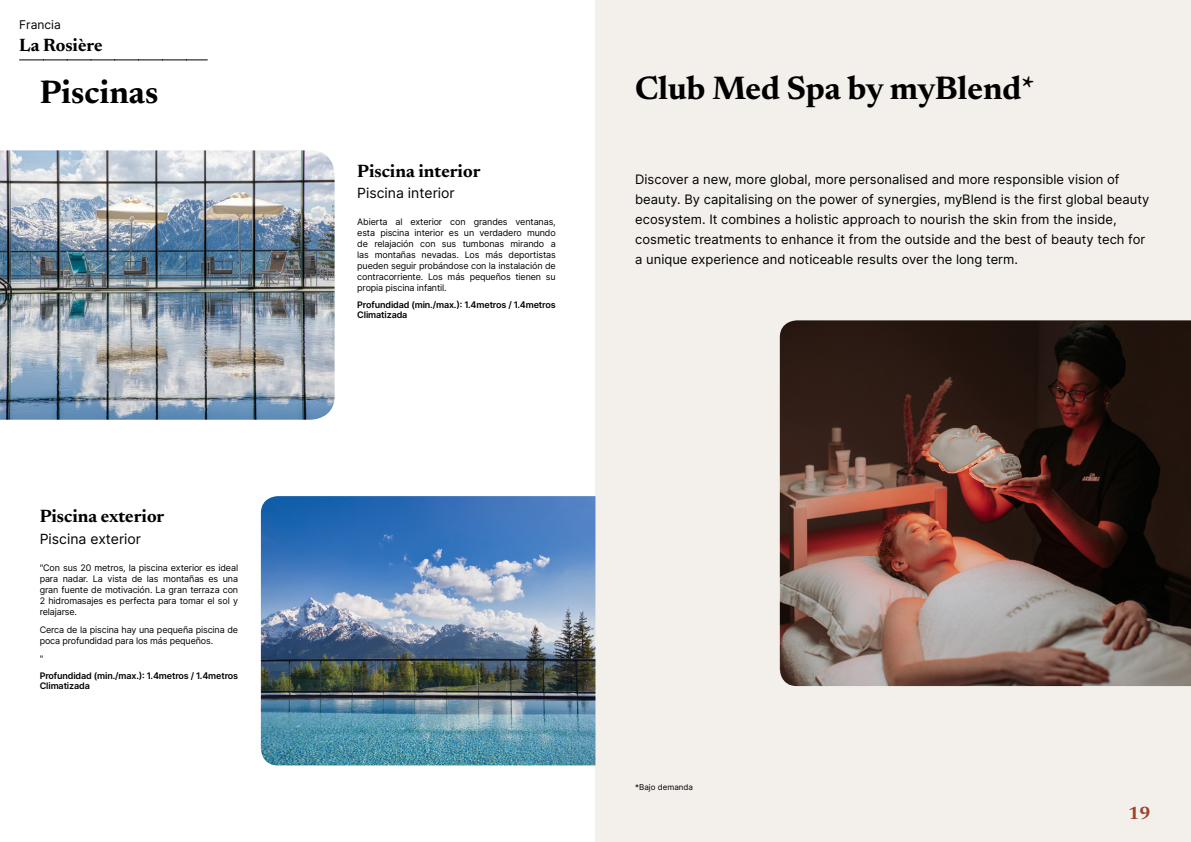
<style>
.page{position:relative;width:1191px;height:842px;background:#fff}
.page>*{position:absolute;margin:0;border:0;box-sizing:border-box;transform-origin:0 0}
.t1{font:700 33px "Newsreader 24 pt";color:#000}
.t2{font:700 18px "Newsreader 24 pt";color:#000}
.t3{font:700 18px "Newsreader 24 pt";color:#9d432c}
.t4{font:14px "Inter";color:#000}
.t5{font:13px/20px "Inter";color:#000}
.t6{font:12px "Inter";color:#000}
.t7{font:9px/11px "Inter";letter-spacing:-.015em;color:#000;text-align:justify}
.t8{font:600 9px/10px "Inter";letter-spacing:-.015em;color:#000}
.t9{font:8px "Inter";color:#000}
</style>
<div class="page">
<div style="left:595px;top:0;width:596px;height:842px;background:#f3f0ec"></div>
<img style="left:780px;top:320px;width:411px;height:366px">
<img style="left:0;top:150px;width:334px;height:270px">
<img style="left:261px;top:496px;width:334px;height:269px">
<svg style="left:20px;top:60px;width:187px;height:1px"></svg>
<h3 class="t6" style="left:19px;top:15px;width:43px">Francia</h3>
<h2 class="t2" style="left:19px;top:32px;width:85px">La Rosière</h2>
<h1 class="t1" style="left:40px;top:69px;width:120px">Piscinas</h1>
<h1 class="t1" style="left:635px;top:64px;width:401px">Club Med Spa by myBlend*</h1>
<h2 class="t2" style="left:40px;top:504px;width:126px">Piscina exterior</h2>
<h3 class="t4" style="left:40px;top:529px;width:103px">Piscina exterior</h3>
<p class="t7" style="left:40px;top:561px;width:200px">"Con sus 20 metros, la piscina exterior es ideal para nadar. La vista de las montañas es una gran fuente de motivación. La gran terraza con 2 hidromasajes es perfecta para tomar el sol y relajarse.</p>
<p class="t7" style="left:40px;top:624px;width:200px">Cerca de la piscina hay una pequeña piscina de poca profundidad para los más pequeños.</p>
<p class="t7" style="left:40px;top:653px;width:5px">"</p>
<p class="t8" style="left:40px;top:670px;width:200px">Profundidad (min./max.): 1.4metros / 1.4metros<br>Climatizada</p>
<h2 class="t2" style="left:357px;top:158px;width:125px">Piscina interior</h2>
<h3 class="t4" style="left:357px;top:183px;width:99px">Piscina interior</h3>
<p class="t7" style="left:357px;top:216px;width:200px">Abierta al exterior con grandes ventanas, esta piscina interior es un verdadero mundo de relajación con sus tumbonas mirando a las montañas nevadas. Los más deportistas pueden seguir probándose con la instalación de contracorriente. Los más pequeños tienen su propia piscina infantil.</p>
<p class="t8" style="left:357px;top:299px;width:200px">Profundidad (min./max.): 1.4metros / 1.4metros<br>Climatizada</p>
<p class="t5" style="left:635px;top:169px;width:515px">Discover a new, more global, more personalised and more responsible vision of beauty. By capitalising on the power of synergies, myBlend is the first global beauty ecosystem. It combines a holistic approach to nourish the skin from the inside, cosmetic treatments to enhance it from the outside and the best of beauty tech for a unique experience and noticeable results over the long term.</p>
<p class="t9" style="left:635px;top:781px;width:59px">*Bajo demanda</p>
<h2 class="t3" style="left:1128px;top:800px;width:24px">19</h2>
</div>
